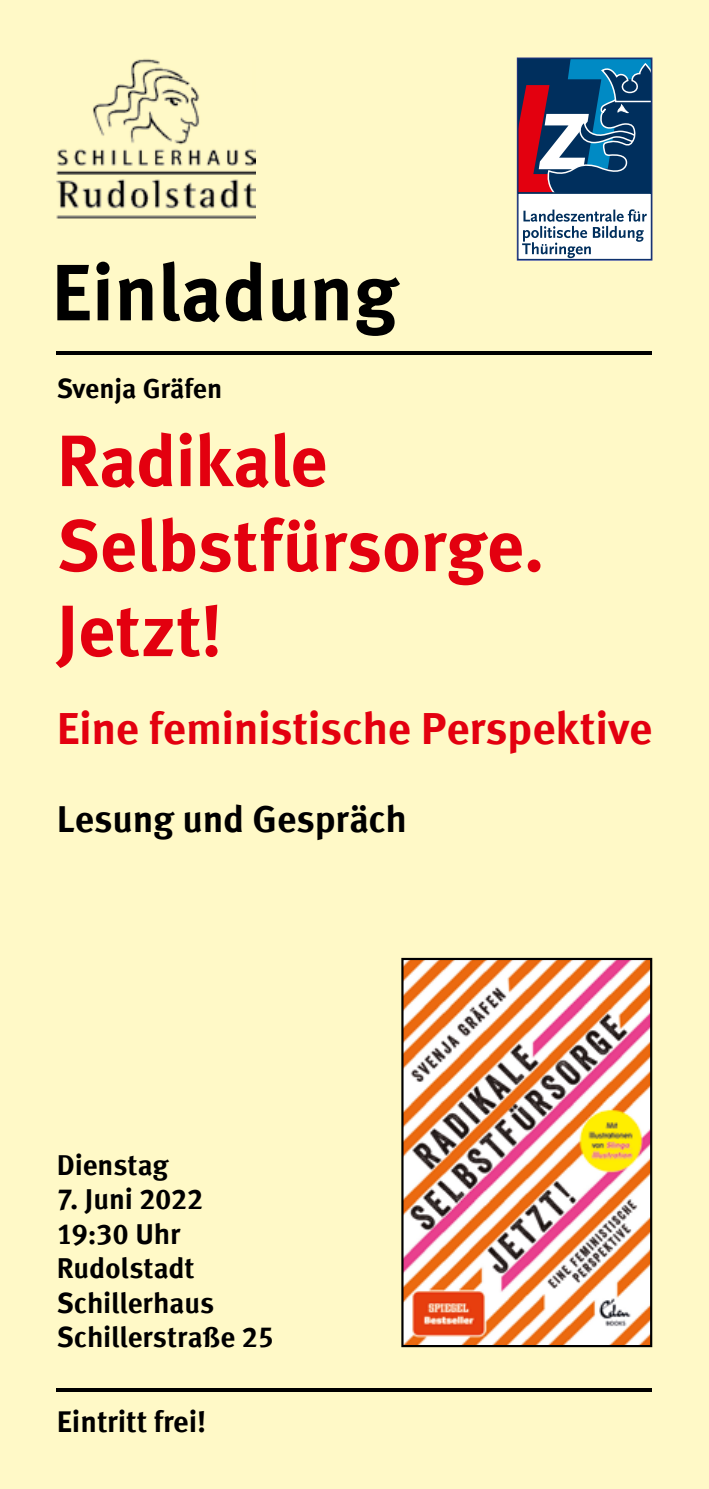
<style>
.page{position:relative;width:709px;height:1489px;background:#fff}
.page>*{position:absolute;margin:0;border:0;box-sizing:border-box;transform-origin:0 0}
.t1{font:700 79.75px "Meta Offc Pro";color:#000}
.t2{font:700 72.5px/85px "Meta Offc Pro";letter-spacing:-.005em;color:#e3000f}
.t3{font:700 45px "Meta Offc Pro";letter-spacing:-.01em;color:#e3000f}
.t4{font:700 37.5px "Meta Offc Pro";letter-spacing:-.005em;color:#000}
.t5{font:700 30px "Meta Offc Pro";color:#000}
.t6{font:700 28.75px/34.5px "Meta Offc Pro";letter-spacing:-.005em;color:#000}
.t7{font:700 27.5px "Meta Offc Pro";letter-spacing:-.005em;color:#000}
</style>
<div class="page">
<div style="left:0;top:0;width:709px;height:1488px;background:#fff9c7"></div>
<img style="left:404px;top:960px;width:245px;height:383px">
<div style="left:401px;top:957px;width:251px;height:389px;border:2px solid #000"></div>
<hr style="left:57px;top:1388px;width:595px;height:3px;background:#000">
<svg style="left:519px;top:60px;width:131px;height:131px;background:#415075"></svg>
<div style="left:517px;top:193px;width:135px;height:67px;background:#fff;border:1px solid #002f5d"></div>
<svg style="left:522px;top:209px;width:125px;height:49px"></svg>
<div style="left:517px;top:58px;width:135px;height:202px;border:1px solid #253483"></div>
<hr style="left:57px;top:351px;width:595px;height:4px;background:#000">
<img style="left:57px;top:59px;width:198px;height:159px">
<h1 class="t1" style="left:51px;top:230px;width:348px">Einladung</h1>
<p class="t7" style="left:57px;top:367px;width:167px">Svenja Gräfen</p>
<h2 class="t2" style="left:57px;top:414px;width:489px">Radikale<br>Selbstfürsorge.<br>Jetzt!</h2>
<h3 class="t3" style="left:57px;top:693px;width:597px">Eine feministische Perspektive</h3>
<h3 class="t4" style="left:57px;top:789px;width:352px">Lesung und Gespräch</h3>
<p class="t6" style="left:57px;top:1145px;width:113px">Dienstag</p>
<p class="t6" style="left:57px;top:1179px;width:219px">7. Juni 2022<br>19:30 Uhr<br>Rudolstadt<br>Schillerhaus<br>Schillerstraße 25</p>
<p class="t5" style="left:57px;top:1398px;width:151px">Eintritt frei!</p>
</div>
